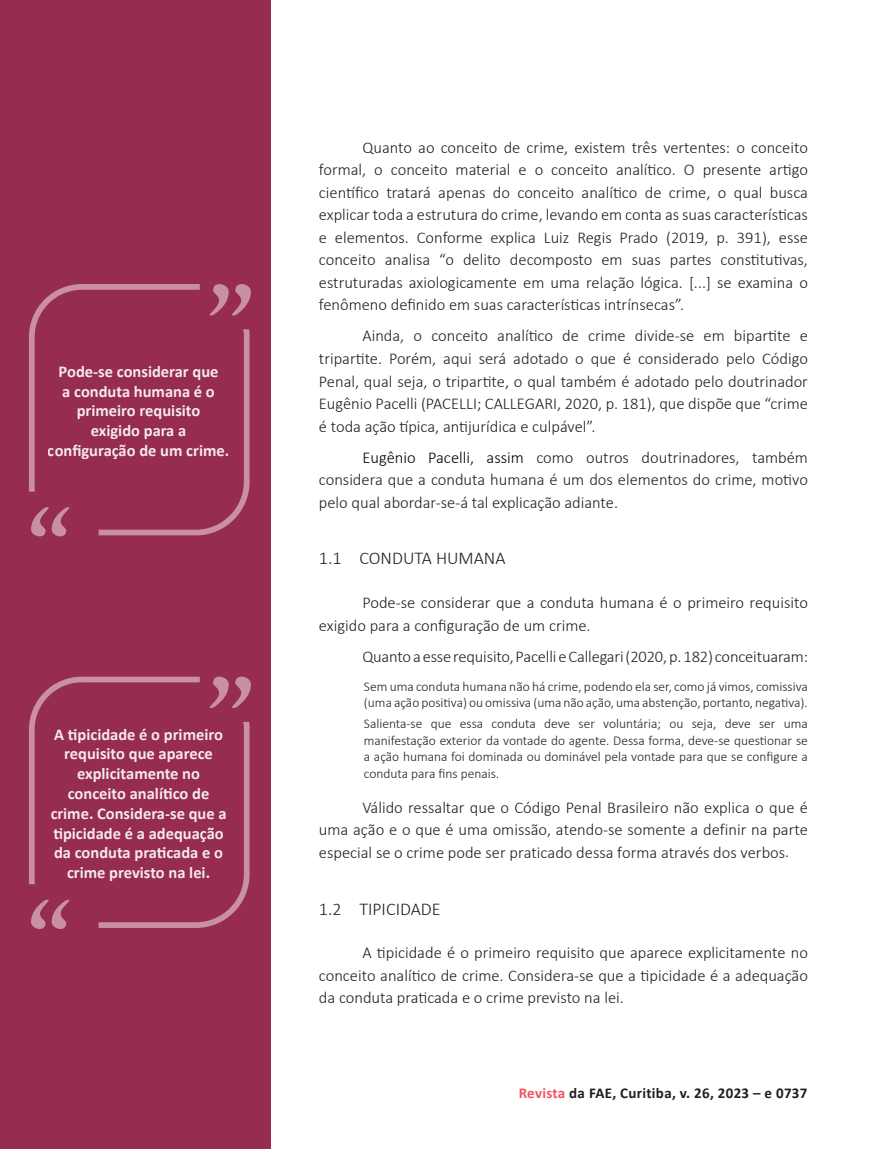
<style>
.page{position:relative;width:893px;height:1149px;background:#fff}
.page>*{position:absolute;margin:0;border:0;box-sizing:border-box;transform-origin:0 0}
.T2{font:300 18px "Calibri";color:#231f20}
.Texto_PN{font:300 16.5px/22.5px "Calibri";color:#231f20;text-align:justify}
.t1{font:700 16.5px/19.8px "Calibri";color:#fff;text-align:center}
.t2{font:700 15px "Calibri";letter-spacing:.02em;color:#231f20}
.Citação{font:300 13.5px/16.5px "Calibri";color:#231f20}
.s1{color:#000}
.s2{color:#ef5561}
</style>
<div class="page">
<div style="left:0;top:0;width:270px;height:1148px;background:#962c4e"></div>
<svg style="left:29px;top:284px;width:222px;height:252px"></svg>
<svg style="left:29px;top:676px;width:222px;height:252px"></svg>
<p class="t1" style="left:48px;top:361px;width:183px">Pode-se considerar que<br>a conduta humana é o primeiro requisito<br>exigido para a configuração de um crime.</p>
<p class="t1" style="left:50px;top:723px;width:178px">A tipicidade é o primeiro requisito que aparece explicitamente no conceito analítico de crime. Considera-se que a tipicidade é a adequação da conduta praticada e o crime previsto na lei.</p>
<p class="Texto_PN" style="left:319px;top:136px;width:490px;text-indent:44px">Quanto ao conceito de crime, existem três vertentes: o conceito formal, o conceito material e o conceito analítico. O presente artigo científico tratará apenas do conceito analítico de crime, o qual busca explicar toda a estrutura do crime, levando em conta as suas características e elementos. Conforme explica Luiz Regis Prado (2019, p. 391), esse conceito analisa “o delito decomposto em suas partes constitutivas, estruturadas axiologicamente em uma relação lógica. [...] se examina o fenômeno definido em suas características intrínsecas”.</p>
<p class="Texto_PN" style="left:319px;top:324px;width:491px;text-indent:44px">Ainda, o conceito analítico de crime divide-se em bipartite e tripartite. Porém, aqui será adotado o que é considerado pelo Código Penal, qual seja, o tripartite, o qual também é adotado pelo doutrinador Eugênio Pacelli (PACELLI; CALLEGARI, 2020, p. 181), que dispõe que “crime é toda ação típica, antijurídica e culpável”.</p>
<p class="Texto_PN" style="left:319px;top:445px;width:490px;text-indent:44px"><span class="s1">Eugênio Pacelli, assim</span> como outros doutrinadores, também considera que a conduta humana é um dos elementos do crime, motivo pelo qual abordar-se-á tal explicação adiante.</p>
<p class="T2" style="left:319px;top:547px;width:188px">1.1 CONDUTA HUMANA</p>
<p class="Texto_PN" style="left:319px;top:591px;width:490px;text-indent:44px">Pode-se considerar que a conduta humana é o primeiro requisito exigido para a configuração de um crime.</p>
<p class="Texto_PN" style="left:362px;top:644px;width:447px">Quanto a esse requisito, Pacelli e Callegari (2020, p. 182) conceituaram:</p>
<p class="Citação" style="left:364px;top:677px;width:445px">Sem uma conduta humana não há crime, podendo ela ser, como já vimos, comissiva (uma ação positiva) ou omissiva (uma não ação, uma abstenção, portanto, negativa).</p>
<p class="Citação" style="left:364px;top:715px;width:445px;text-align:justify">Salienta-se que essa conduta deve ser voluntária; ou seja, deve ser uma manifestação exterior da vontade do agente. Dessa forma, deve-se questionar se a ação humana foi dominada ou dominável pela vontade para que se configure a conduta para fins penais.</p>
<p class="Texto_PN" style="left:319px;top:795px;width:490px;text-indent:44px">Válido ressaltar que o Código Penal Brasileiro não explica o que é uma ação e o que é uma omissão, atendo-se somente a definir na parte especial se o crime pode ser praticado dessa forma através dos verbos.</p>
<p class="T2" style="left:319px;top:897px;width:123px">1.2 TIPICIDADE</p>
<p class="Texto_PN" style="left:319px;top:941px;width:490px;text-indent:44px">A tipicidade é o primeiro requisito que aparece explicitamente no conceito analítico de crime. Considera-se que a tipicidade é a adequação da conduta praticada e o crime previsto na lei.</p>
<p class="t2" style="left:519px;top:1081px;width:290px"><span class="s2">Revista</span> da FAE, Curitiba, v. 26, 2023 – e 0737</p>
</div>
